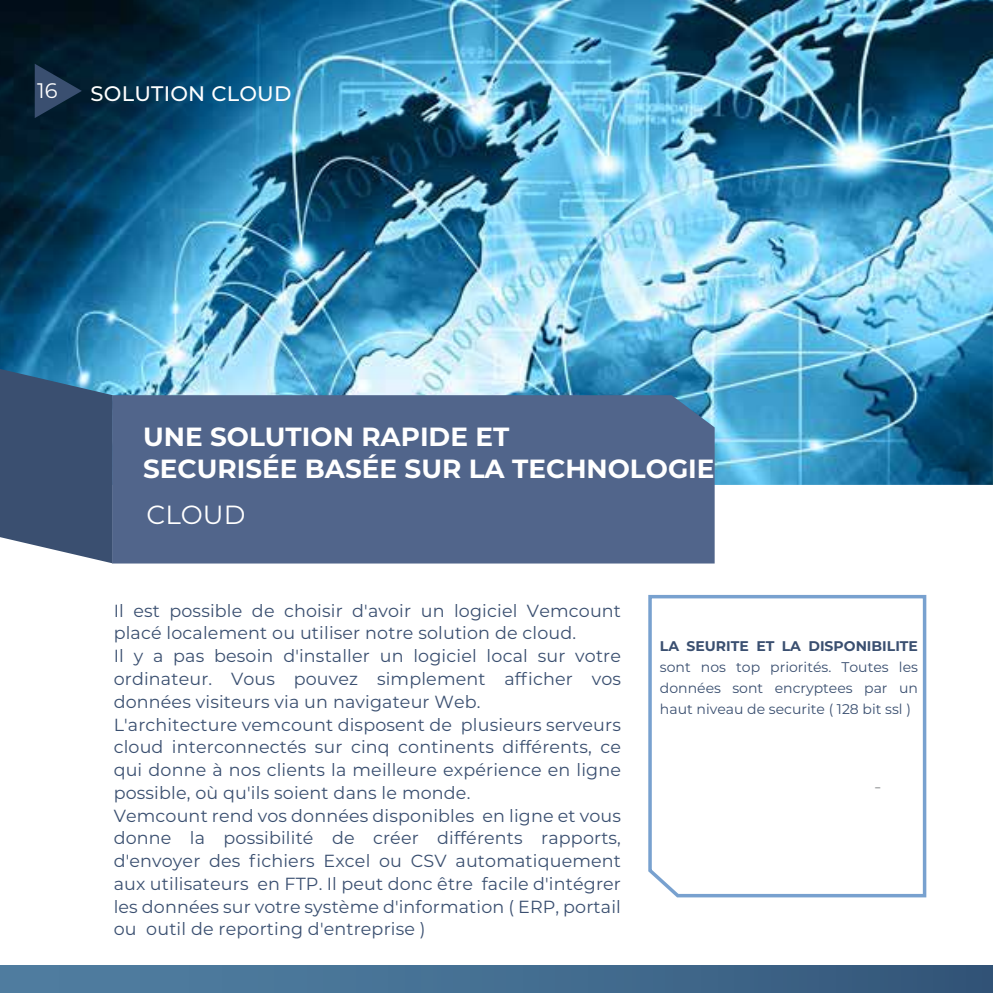
<style>
.page{position:relative;width:993px;height:993px;background:#fff}
.page>*{position:absolute;margin:0;border:0;box-sizing:border-box;transform-origin:0 0}
.t1{font:700 26.25px/31.5px "Montserrat";color:#fff}
.t2{font:26.25px "Montserrat";color:#fff}
.t3{font:500 21px "Montserrat";letter-spacing:.01em;color:#fff}
.t4{font:21px "Montserrat";color:#fff}
.t5{font:19.25px "Montserrat";color:#9d9fa1}
.t6{font:17.5px/22.8px "Montserrat";letter-spacing:.01em;color:#3a4f70}
.t7{font:14px/21px "Montserrat";color:#3a4f70;text-align:justify}
.t8{font:700 14px "Montserrat";color:#3a4f70}
</style>
<div class="page">
<img style="left:0;top:0;width:992px;height:484px">
<svg style="left:0;top:369px;width:113px;height:194px;background:#48607f"></svg>
<div style="left:112px;top:395px;width:602px;height:168px;background:#51658b"></div>
<div style="left:0;top:965px;width:992px;height:27px;background:linear-gradient(to right,#5282a5,#34577b)"></div>
<svg style="left:35px;top:64px;width:47px;height:54px;background:#1d354e"></svg>
<svg style="left:648px;top:594px;width:279px;height:304px"></svg>
<p class="t4" style="left:37px;top:76px;width:22px">16</p>
<p class="t3" style="left:91px;top:79px;width:202px">SOLUTION CLOUD</p>
<h1 class="t1" style="left:143px;top:419px;width:572px">UNE SOLUTION RAPIDE ET<br>SECURISÉE BASÉE SUR LA TECHNOLOGIE</h1>
<h1 class="t2" style="left:146px;top:496px;width:100px">CLOUD</h1>
<p class="t6" style="left:114px;top:598px;width:508px">Il est possible de choisir d'avoir un logiciel Vemcount placé localement ou utiliser notre solution de cloud.<br>Il y a pas besoin d'installer un logiciel local sur votre ordinateur. Vous pouvez simplement afficher vos données visiteurs via un navigateur Web.<br>L'architecture vemcount disposent de plusieurs serveurs cloud interconnectés sur cinq continents différents, ce qui donne à nos clients la meilleure expérience en ligne possible, où qu'ils soient dans le monde.<br>Vemcount rend vos données disponibles en ligne et vous donne la possibilité de créer différents rapports, d'envoyer des fichiers Excel ou CSV automatiquement aux utilisateurs en FTP. Il peut donc être facile d'intégrer les données sur votre système d'information ( ERP, portail ou outil de reporting d'entreprise )</p>
<p class="t8" style="left:659px;top:635px;width:259px">LA SEURITE ET LA DISPONIBILITE</p>
<p class="t7" style="left:659px;top:655px;width:259px">sont nos top priorités. Toutes les données sont encryptees par un haut niveau de securite ( 128 bit ssl )</p>
<p class="t5" style="left:873px;top:773px;width:9px">-</p>
</div>
